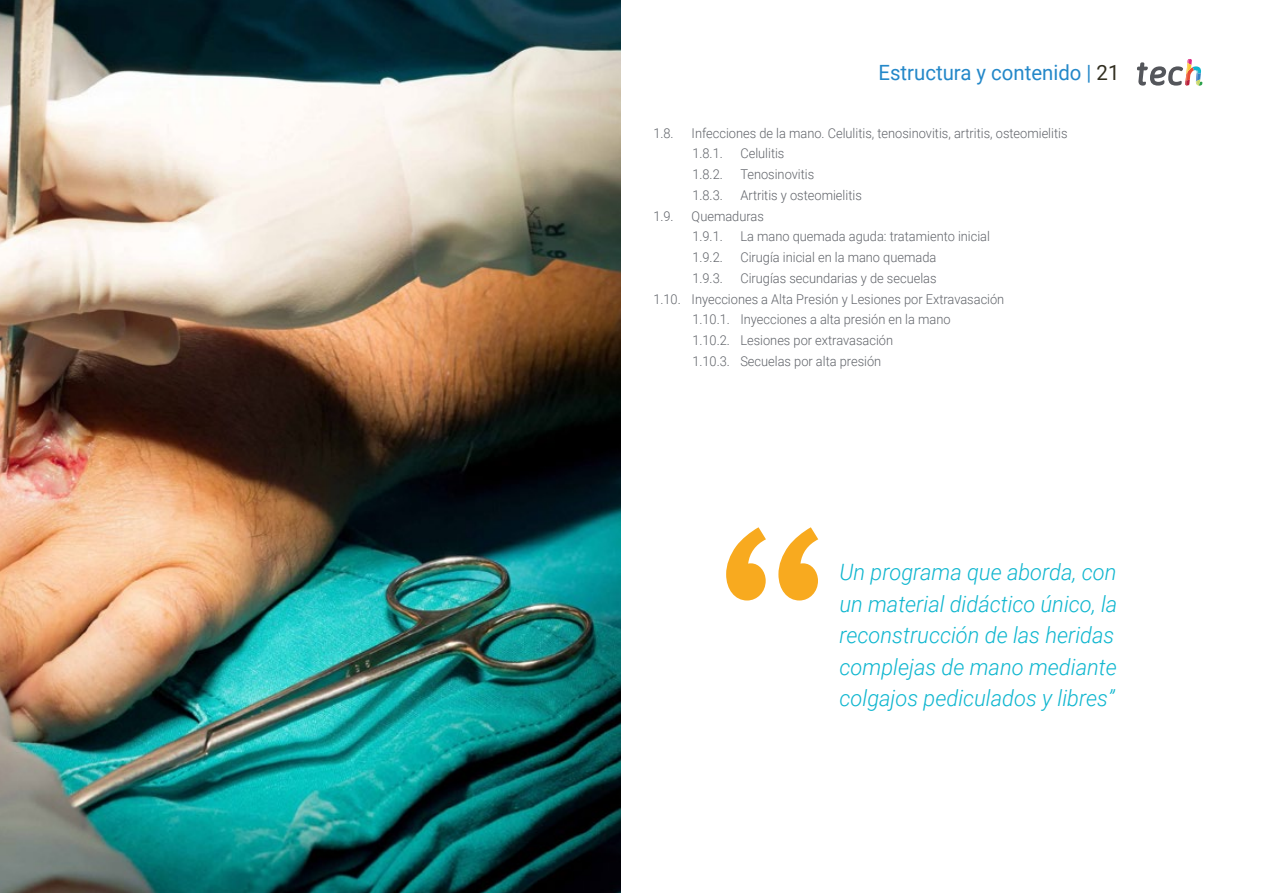
<style>
.page{position:relative;width:1263px;height:893px;background:#fff}
.page>*{position:absolute;margin:0;border:0;box-sizing:border-box;transform-origin:0 0}
.t1{font:italic 300 22.5px/31.5px "Roboto";color:#0fb6cf}
.t2{font:21px "Roboto";color:#2488c9}
.t3{font:300 13.5px/20.7px "Roboto";color:#61646a;scale:.95 1}
.s1{color:#312e20}
</style>
<div class="page">
<img style="left:0;top:0;width:621px;height:893px">
<svg style="left:1137px;top:59px;width:65px;height:27px"></svg>
<svg style="left:726px;top:527px;width:92px;height:73px"></svg>
<h2 class="t2" style="left:878px;top:57px;width:242px">Estructura y contenido | <span class="s1">21</span></h2>
<p class="t3" style="left:653px;top:122px;width:23px">1.8.</p>
<p class="t3" style="left:692px;top:122px;width:397px">Infecciones de la mano. Celulitis, tenosinovitis, artritis, osteomielitis<br>1.8.1.</p>
<p class="t3" style="left:740px;top:143px;width:48px">Celulitis</p>
<p class="t3" style="left:692px;top:164px;width:34px">1.8.2.</p>
<p class="t3" style="left:740px;top:164px;width:79px">Tenosinovitis</p>
<p class="t3" style="left:692px;top:184px;width:34px">1.8.3.</p>
<p class="t3" style="left:740px;top:184px;width:129px">Artritis y osteomielitis</p>
<p class="t3" style="left:653px;top:205px;width:23px">1.9.</p>
<p class="t3" style="left:692px;top:205px;width:77px">Quemaduras<br>1.9.1.</p>
<p class="t3" style="left:740px;top:226px;width:264px">La mano quemada aguda: tratamiento inicial</p>
<p class="t3" style="left:692px;top:247px;width:34px">1.9.2.</p>
<p class="t3" style="left:740px;top:247px;width:208px">Cirugía inicial en la mano quemada</p>
<p class="t3" style="left:692px;top:267px;width:34px">1.9.3.</p>
<p class="t3" style="left:740px;top:267px;width:208px">Cirugías secundarias y de secuelas</p>
<p class="t3" style="left:653px;top:288px;width:371px">1.10. Inyecciones a Alta Presión y Lesiones por Extravasación</p>
<p class="t3" style="left:692px;top:309px;width:273px">1.10.1. Inyecciones a alta presión en la mano</p>
<p class="t3" style="left:692px;top:330px;width:213px">1.10.2. Lesiones por extravasación</p>
<p class="t3" style="left:692px;top:350px;width:200px">1.10.3. Secuelas por alta presión</p>
<h1 class="t1" style="left:839px;top:556px;width:279px">Un programa que aborda, con un material didáctico único, la reconstrucción de las heridas complejas de mano mediante colgajos pediculados y libres”</h1>
</div>
